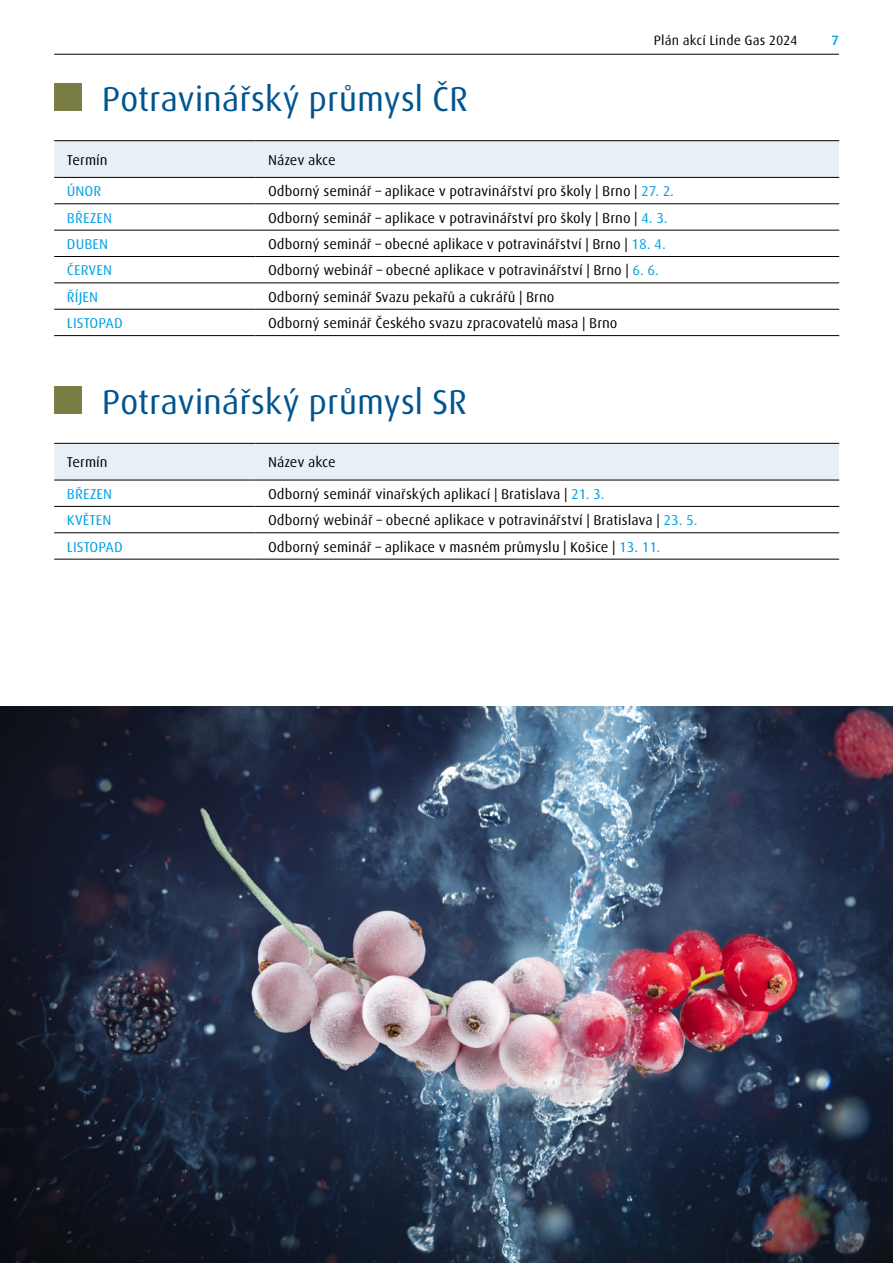
<style>
.page{position:relative;width:893px;height:1263px;background:#fff}
.page>*{position:absolute;margin:0;border:0;box-sizing:border-box;transform-origin:0 0}
.t1{font:34.5px "Linde Dax Global";letter-spacing:-.01em;color:#005590}
.t2{font:14.25px "Linde Dax Global";color:#000}
.t3{font:14.25px "Linde Dax Global";color:#009ee3}
.t4{font:13.5px "Linde Dax Global";letter-spacing:.01em;color:#000}
.t5{font:500 13.5px "Linde Dax Global";color:#009ee3}
.s1{color:#009ee3}
</style>
<div class="page">
<hr style="left:54px;top:54px;width:785px;height:1px;background:#000">
<img style="left:0;top:707px;width:893px;height:556px">
<div style="left:54px;top:141px;width:785px;height:36px;background:#e8f0f6"></div>
<svg style="left:54px;top:204px;width:785px;height:105px"></svg>
<hr style="left:54px;top:177px;width:201px;height:1px;background:#000">
<hr style="left:255px;top:177px;width:584px;height:1px;background:#000">
<hr style="left:54px;top:203px;width:201px;height:1px;background:#000">
<hr style="left:255px;top:203px;width:584px;height:1px;background:#000">
<hr style="left:54px;top:230px;width:201px;height:1px;background:#000">
<hr style="left:255px;top:230px;width:584px;height:1px;background:#000">
<hr style="left:54px;top:256px;width:201px;height:1px;background:#000">
<hr style="left:255px;top:256px;width:584px;height:1px;background:#000">
<hr style="left:54px;top:282px;width:201px;height:1px;background:#000">
<hr style="left:255px;top:282px;width:584px;height:1px;background:#000">
<hr style="left:54px;top:309px;width:201px;height:1px;background:#000">
<hr style="left:255px;top:309px;width:584px;height:1px;background:#000">
<hr style="left:54px;top:335px;width:201px;height:1px;background:#000">
<hr style="left:255px;top:335px;width:584px;height:1px;background:#000">
<hr style="left:54px;top:140px;width:201px;height:1px;background:#000">
<hr style="left:255px;top:140px;width:584px;height:1px;background:#000">
<div style="left:54px;top:444px;width:785px;height:36px;background:#e8f0f6"></div>
<svg style="left:54px;top:505px;width:785px;height:54px"></svg>
<hr style="left:54px;top:480px;width:201px;height:1px;background:#000">
<hr style="left:255px;top:480px;width:584px;height:1px;background:#000">
<hr style="left:54px;top:506px;width:201px;height:1px;background:#000">
<hr style="left:255px;top:506px;width:584px;height:1px;background:#000">
<hr style="left:54px;top:532px;width:201px;height:1px;background:#000">
<hr style="left:255px;top:532px;width:584px;height:1px;background:#000">
<hr style="left:54px;top:559px;width:201px;height:1px;background:#000">
<hr style="left:255px;top:559px;width:584px;height:1px;background:#000">
<hr style="left:54px;top:443px;width:201px;height:1px;background:#000">
<hr style="left:255px;top:443px;width:584px;height:1px;background:#000">
<div style="left:54px;top:84px;width:28px;height:27px;background:#7a7c46"></div>
<div style="left:54px;top:386px;width:28px;height:28px;background:#7a7c46"></div>
<h1 class="t1" style="left:102px;top:79px;width:368px">Potravinářský průmysl ČR</h1>
<p class="t4" style="left:654px;top:32px;width:145px">Plán akcí Linde Gas 2024</p>
<p class="t5" style="left:832px;top:32px;width:9px">7</p>
<p class="t2" style="left:67px;top:151px;width:42px">Termín</p>
<p class="t2" style="left:268px;top:151px;width:69px">Název akce</p>
<p class="t3" style="left:67px;top:183px;width:36px">ÚNOR</p>
<p class="t2" style="left:268px;top:183px;width:407px">Odborný seminář – aplikace v potravinářství pro školy | Brno | <span class="s1">27. 2.</span></p>
<p class="t3" style="left:67px;top:209px;width:47px">BŘEZEN</p>
<p class="t2" style="left:268px;top:209px;width:401px">Odborný seminář – aplikace v potravinářství pro školy | Brno | <span class="s1">4. 3.</span></p>
<p class="t3" style="left:67px;top:236px;width:43px">DUBEN</p>
<p class="t2" style="left:268px;top:236px;width:399px">Odborný seminář – obecné aplikace v potravinářství | Brno | <span class="s1">18. 4.</span></p>
<p class="t3" style="left:67px;top:262px;width:47px">ČERVEN</p>
<p class="t2" style="left:268px;top:262px;width:392px">Odborný webinář – obecné aplikace v potravinářství | Brno | <span class="s1">6. 6.</span></p>
<p class="t3" style="left:67px;top:288px;width:33px">ŘÍJEN</p>
<p class="t2" style="left:268px;top:288px;width:288px">Odborný seminář Svazu pekařů a cukrářů | Brno</p>
<p class="t3" style="left:67px;top:315px;width:57px">LISTOPAD</p>
<p class="t2" style="left:268px;top:315px;width:351px">Odborný seminář Českého svazu zpracovatelů masa | Brno</p>
<h1 class="t1" style="left:102px;top:381px;width:367px">Potravinářský průmysl SR</h1>
<p class="t2" style="left:67px;top:454px;width:42px">Termín</p>
<p class="t2" style="left:268px;top:454px;width:69px">Název akce</p>
<p class="t3" style="left:67px;top:486px;width:47px">BŘEZEN</p>
<p class="t2" style="left:268px;top:486px;width:338px">Odborný seminář vinařských aplikací | Bratislava | <span class="s1">21. 3.</span></p>
<p class="t3" style="left:67px;top:512px;width:46px">KVĚTEN</p>
<p class="t2" style="left:268px;top:512px;width:431px">Odborný webinář – obecné aplikace v potravinářství | Bratislava | <span class="s1">23. 5.</span></p>
<p class="t3" style="left:67px;top:538px;width:57px">LISTOPAD</p>
<p class="t2" style="left:268px;top:538px;width:394px">Odborný seminář – aplikace v masném průmyslu | Košice | <span class="s1">13. 11.</span></p>
</div>
